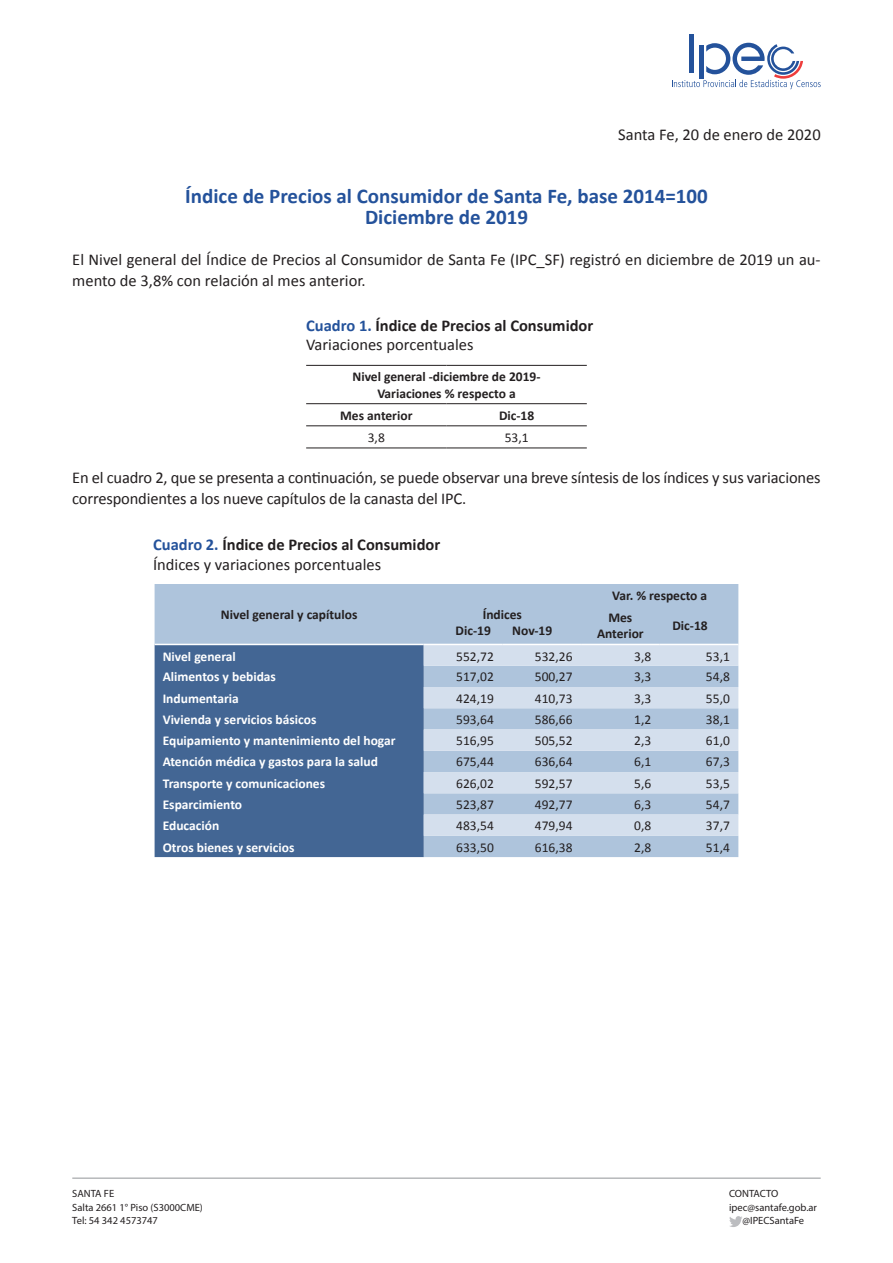
<style>
.page{position:relative;width:893px;height:1263px;background:#fff}
.page>*{position:absolute;margin:0;border:0;box-sizing:border-box;transform-origin:0 0}
.Título{font:700 21px "Calibri";color:#24529b}
.Texto{font:16.5px/21px "Calibri";letter-spacing:-.01em;color:#231f20}
.Cuadros{font:700 16.5px "Calibri";color:#231f20}
.Cuadros-2{font:16.5px "Calibri";color:#231f20}
.Fecha{font:16.5px "Calibri";color:#231f20}
.t1{font:700 13.5px "Calibri";color:#fff}
.t2{font:13.5px "Calibri";color:#231f20}
.t3{font:700 13.5px/16.2px "Calibri";color:#231f20;text-align:center}
.Normal__Web{font:10.5px "Myriad Pro";color:#231f20}
.s1{color:#24529b}
</style>
<div class="page">
<hr style="left:689px;top:34px;width:4px;height:39px;background:#24529b">
<svg style="left:672px;top:43px;width:149px;height:46px"></svg>
<svg style="left:729px;top:1216px;width:13px;height:11px"></svg>
<hr style="left:72px;top:1178px;width:749px;height:1px;background:#939598">
<hr style="left:306px;top:365px;width:140px;height:1px;background:#231f20">
<hr style="left:446px;top:365px;width:141px;height:1px;background:#231f20">
<hr style="left:306px;top:403px;width:140px;height:1px;background:#231f20">
<hr style="left:446px;top:403px;width:141px;height:1px;background:#231f20">
<hr style="left:306px;top:425px;width:140px;height:1px;background:#231f20">
<hr style="left:446px;top:425px;width:141px;height:1px;background:#231f20">
<hr style="left:306px;top:448px;width:140px;height:1px;background:#231f20">
<hr style="left:446px;top:448px;width:141px;height:1px;background:#231f20">
<div style="left:155px;top:584px;width:583px;height:273px;background:#aec4dc"></div>
<div style="left:155px;top:645px;width:269px;height:212px;background:#436694"></div>
<svg style="left:424px;top:645px;width:314px;height:191px;background:#c3d3e5"></svg>
<hr style="left:155px;top:644px;width:269px;height:1px;background:#fff">
<hr style="left:424px;top:644px;width:78px;height:1px;background:#fff">
<hr style="left:502px;top:644px;width:79px;height:1px;background:#fff">
<hr style="left:581px;top:644px;width:79px;height:1px;background:#fff">
<hr style="left:660px;top:644px;width:78px;height:1px;background:#fff">
<p class="Fecha" style="left:618px;top:124px;width:204px">Santa Fe, 20 de enero de 2020</p>
<p class="Título" style="left:185px;top:183px;width:524px">Índice de Precios al Consumidor de Santa Fe, base 2014=100</p>
<p class="Título" style="left:365px;top:204px;width:164px">Diciembre de 2019</p>
<p class="Texto" style="left:72px;top:249px;width:750px">El Nivel general del Índice de Precios al Consumidor de Santa Fe (IPC_SF) registró en diciembre de 2019 un au&shy;mento de 3,8% con relación al mes anterior.</p>
<p class="Cuadros" style="left:306px;top:315px;width:289px"><span class="s1">Cuadro 1.</span> Índice de Precios al Consumidor</p>
<p class="Cuadros-2" style="left:306px;top:335px;width:169px">Variaciones porcentuales</p>
<p class="t3" style="left:352px;top:369px;width:190px">Nivel general -diciembre de 2019-</p>
<p class="t3" style="left:377px;top:385px;width:140px">Variaciones % respecto a</p>
<p class="t3" style="left:340px;top:407px;width:74px">Mes anterior</p>
<p class="t3" style="left:499px;top:407px;width:37px">Dic-18</p>
<p class="t2" style="left:368px;top:429px;width:19px">3,8</p>
<p class="t2" style="left:505px;top:429px;width:25px">53,1</p>
<p class="Texto" style="left:72px;top:467px;width:750px">En el cuadro 2, que se presenta a continuación, se puede observar una breve síntesis de los índices y sus variaciones correspondientes a los nueve capítulos de la canasta del IPC.</p>
<p class="Cuadros" style="left:153px;top:534px;width:289px"><span class="s1">Cuadro 2.</span> Índice de Precios al Consumidor</p>
<p class="Cuadros-2" style="left:153px;top:554px;width:230px">Índices y variaciones porcentuales</p>
<p class="t3" style="left:221px;top:606px;width:138px">Nivel general y capítulos</p>
<p class="t3" style="left:483px;top:606px;width:41px">Índices</p>
<p class="t3" style="left:456px;top:622px;width:37px">Dic-19</p>
<p class="t3" style="left:512px;top:622px;width:42px">Nov-19</p>
<p class="t3" style="left:612px;top:587px;width:97px">Var. % respecto a</p>
<p class="t3" style="left:597px;top:609px;width:48px">Mes<br>Anterior</p>
<p class="t3" style="left:672px;top:617px;width:37px">Dic-18</p>
<p class="t1" style="left:163px;top:647px;width:75px">Nivel general</p>
<p class="t2" style="left:456px;top:647px;width:39px">552,72</p>
<p class="t2" style="left:535px;top:647px;width:39px">532,26</p>
<p class="t2" style="left:634px;top:647px;width:19px">3,8</p>
<p class="t2" style="left:706px;top:647px;width:25px">53,1</p>
<p class="t1" style="left:163px;top:668px;width:115px">Alimentos y bebidas</p>
<p class="t2" style="left:456px;top:668px;width:39px">517,02</p>
<p class="t2" style="left:535px;top:668px;width:39px">500,27</p>
<p class="t2" style="left:634px;top:668px;width:19px">3,3</p>
<p class="t2" style="left:706px;top:668px;width:25px">54,8</p>
<p class="t1" style="left:163px;top:689px;width:78px">Indumentaria</p>
<p class="t2" style="left:456px;top:690px;width:39px">424,19</p>
<p class="t2" style="left:535px;top:690px;width:39px">410,73</p>
<p class="t2" style="left:634px;top:690px;width:19px">3,3</p>
<p class="t2" style="left:706px;top:690px;width:25px">55,0</p>
<p class="t1" style="left:163px;top:711px;width:155px">Vivienda y servicios básicos</p>
<p class="t2" style="left:456px;top:711px;width:39px">593,64</p>
<p class="t2" style="left:535px;top:711px;width:39px">586,66</p>
<p class="t2" style="left:634px;top:711px;width:19px">1,2</p>
<p class="t2" style="left:706px;top:711px;width:25px">38,1</p>
<p class="t1" style="left:163px;top:732px;width:234px">Equipamiento y mantenimiento del hogar</p>
<p class="t2" style="left:456px;top:732px;width:39px">516,95</p>
<p class="t2" style="left:535px;top:732px;width:39px">505,52</p>
<p class="t2" style="left:634px;top:732px;width:19px">2,3</p>
<p class="t2" style="left:706px;top:732px;width:25px">61,0</p>
<p class="t1" style="left:163px;top:753px;width:217px">Atención médica y gastos para la salud</p>
<p class="t2" style="left:456px;top:753px;width:39px">675,44</p>
<p class="t2" style="left:535px;top:753px;width:39px">636,64</p>
<p class="t2" style="left:634px;top:753px;width:19px">6,1</p>
<p class="t2" style="left:706px;top:753px;width:25px">67,3</p>
<p class="t1" style="left:163px;top:775px;width:164px">Transporte y comunicaciones</p>
<p class="t2" style="left:456px;top:775px;width:39px">626,02</p>
<p class="t2" style="left:535px;top:775px;width:39px">592,57</p>
<p class="t2" style="left:634px;top:775px;width:19px">5,6</p>
<p class="t2" style="left:706px;top:775px;width:25px">53,5</p>
<p class="t1" style="left:163px;top:796px;width:81px">Esparcimiento</p>
<p class="t2" style="left:456px;top:796px;width:39px">523,87</p>
<p class="t2" style="left:535px;top:796px;width:39px">492,77</p>
<p class="t2" style="left:634px;top:796px;width:19px">6,3</p>
<p class="t2" style="left:706px;top:796px;width:25px">54,7</p>
<p class="t1" style="left:163px;top:817px;width:58px">Educación</p>
<p class="t2" style="left:456px;top:817px;width:39px">483,54</p>
<p class="t2" style="left:535px;top:817px;width:39px">479,94</p>
<p class="t2" style="left:634px;top:817px;width:19px">0,8</p>
<p class="t2" style="left:706px;top:817px;width:25px">37,7</p>
<p class="t1" style="left:163px;top:838px;width:133px">Otros bienes y servicios</p>
<p class="t2" style="left:456px;top:838px;width:39px">633,50</p>
<p class="t2" style="left:535px;top:838px;width:39px">616,38</p>
<p class="t2" style="left:634px;top:838px;width:19px">2,8</p>
<p class="t2" style="left:706px;top:838px;width:25px">51,4</p>
<p class="Normal__Web" style="left:72px;top:1187px;width:43px">SANTA FE</p>
<p class="Normal__Web" style="left:72px;top:1201px;width:132px">Salta 2661 1° Piso (S3000CME)</p>
<p class="Normal__Web" style="left:72px;top:1214px;width:87px">Tel: 54 342 4573747</p>
<p class="Normal__Web" style="left:729px;top:1187px;width:51px">CONTACTO</p>
<p class="Normal__Web" style="left:729px;top:1201px;width:89px">ipec@santafe.gob.ar</p>
<p class="Normal__Web" style="left:742px;top:1214px;width:63px">@IPECSantaFe</p>
</div>
